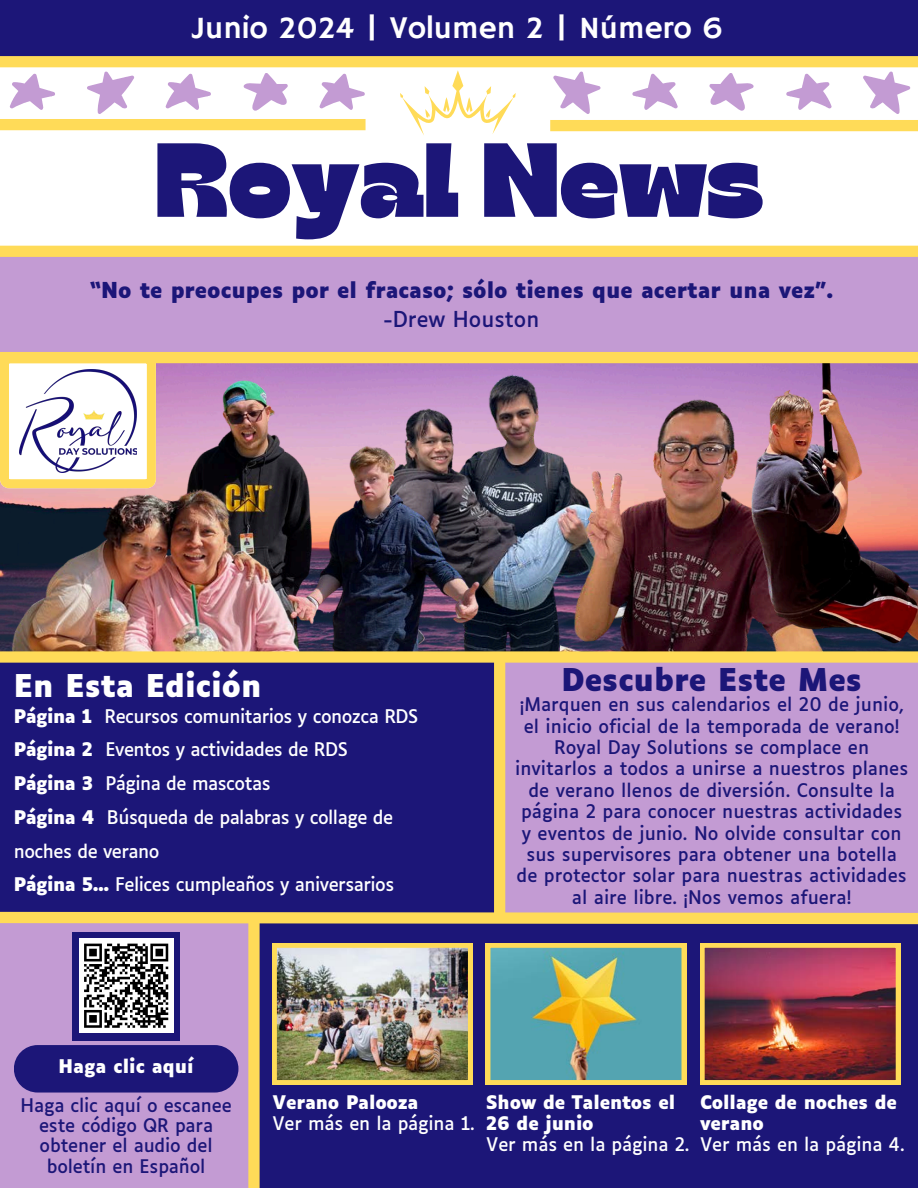
<style>
.page{position:relative;width:918px;height:1188px;background:#fff}
.page>*{position:absolute;margin:0;border:0;box-sizing:border-box;transform-origin:0 0}
.t1{font:105px "Gulfs Display";color:#1c1678}
.t2{font:31.5px "Hammersmith One";color:#fff}
.t3{font:700 30px "Luciole";color:#1c1678}
.t4{font:700 30px "Luciole";color:#fff}
.t5{font:700 21px/29.2px "Luciole";color:#1c1678;text-align:center}
.t6{font:18px/21.3px "Luciole";color:#1c1678;text-align:center}
.t7{font:18px "Luciole";letter-spacing:-.03em;color:#fff}
.t8{font:700 18px/21.3px "Luciole";letter-spacing:-.01em;color:#fff}
.t9{font:18px "Luciole";letter-spacing:-.01em;color:#fff}
.s1{font-weight:400}
.s2{font-weight:700}
</style>
<div class="page">
<svg style="left:400px;top:70px;width:116px;height:65px"></svg>
<div style="left:550px;top:120px;width:368px;height:11px;background:#ffdb58"></div>
<div style="left:0;top:119px;width:366px;height:11px;background:#ffdb58"></div>
<img style="left:526px;top:363px;width:185px;height:288px">
<img style="left:561px;top:382px;width:266px;height:269px">
<img style="left:745px;top:363px;width:173px;height:286px">
<img style="left:156px;top:363px;width:370px;height:288px">
<div style="left:0;top:657px;width:500px;height:261px;background:#1c1678"></div>
<div style="left:499px;top:657px;width:419px;height:261px;background:#c39bd3"></div>
<div style="left:254px;top:919px;width:664px;height:269px;background:#1c1678"></div>
<div style="left:0;top:918px;width:254px;height:270px;background:#c39bd3"></div>
<div style="left:0;top:250px;width:918px;height:108px;background:#c39bd3"></div>
<div style="left:72px;top:932px;width:108px;height:108px;background:#1c1678"></div>
<svg style="left:0;top:906px;width:918px;height:19px"></svg>
<svg style="left:0;top:363px;width:156px;height:103px"></svg>
<div style="left:0;top:352px;width:918px;height:11px;background:#ffdb58"></div>
<img style="left:0;top:466px;width:318px;height:185px">
<div style="left:0;top:651px;width:918px;height:12px;background:#ffdb58"></div>
<div style="left:494px;top:652px;width:11px;height:269px;background:#ffdb58"></div>
<div style="left:248px;top:917px;width:12px;height:271px;background:#ffdb58"></div>
<img style="left:272px;top:943px;width:200px;height:142px">
<div style="left:14px;top:1045px;width:224px;height:48px;background:#1c1678;border-radius:24px"></div>
<img style="left:20px;top:369px;width:117px;height:104px">
<div style="left:0;top:246px;width:918px;height:11px;background:#ffdb58"></div>
<div style="left:0;top:0;width:918px;height:62px;background:#1c1678"></div>
<svg style="left:87px;top:71px;width:48px;height:43px"></svg>
<svg style="left:165px;top:73px;width:46px;height:37px"></svg>
<svg style="left:243px;top:73px;width:45px;height:38px"></svg>
<svg style="left:319px;top:73px;width:46px;height:37px"></svg>
<svg style="left:9px;top:73px;width:46px;height:37px"></svg>
<svg style="left:553px;top:71px;width:48px;height:43px"></svg>
<svg style="left:632px;top:73px;width:46px;height:37px"></svg>
<svg style="left:709px;top:73px;width:45px;height:38px"></svg>
<svg style="left:786px;top:73px;width:46px;height:37px"></svg>
<svg style="left:863px;top:71px;width:47px;height:43px"></svg>
<div style="left:0;top:56px;width:918px;height:11px;background:#ffdb58"></div>
<img style="left:700px;top:943px;width:200px;height:142px">
<svg style="left:486px;top:943px;width:200px;height:142px;background:#80ad92"></svg>
<div style="left:79px;top:939px;width:94px;height:94px;background:#fff"></div>
<svg style="left:84px;top:943px;width:85px;height:85px"></svg>
<p class="t2" style="left:192px;top:10px;width:533px">Junio 2024 | Volumen 2 | Número 6</p>
<p class="t1" style="left:155px;top:112px;width:610px">Royal News</p>
<p class="t5" style="left:90px;top:277px;width:745px">“No te preocupes por el fracaso; sólo tienes que acertar una vez”. <span class="s1">-Drew Houston</span></p>
<p class="t4" style="left:14px;top:674px;width:249px">En Esta Edición</p>
<p class="t7" style="left:14px;top:708px;width:406px"><span class="s2">Página 1</span> Recursos comunitarios y conozca RDS</p>
<h1 class="t7" style="left:14px;top:742px;width:336px"><span class="s2">Página 2</span> Eventos y actividades de RDS</h1>
<p class="t7" style="left:14px;top:776px;width:258px"><span class="s2">Página 3</span> Página de mascotas</p>
<h4 class="t7" style="left:14px;top:810px;width:381px"><span class="s2">Página 4</span> Búsqueda de palabras y collage de</h4>
<p class="t7" style="left:14px;top:843px;width:147px">noches de verano</p>
<p class="t7" style="left:14px;top:877px;width:382px"><span class="s2">Página 5...</span> Felices cumpleaños y aniversarios</p>
<p class="t8" style="left:59px;top:1057px;width:137px">Haga clic aquí</p>
<p class="t3" style="left:562px;top:667px;width:302px">Descubre Este Mes</p>
<p class="t6" style="left:515px;top:696px;width:395px">¡Marquen en sus calendarios el 20 de junio, el inicio oficial de la temporada de verano!<br>Royal Day Solutions se complace en invitarlos a todos a unirse a nuestros planes de verano llenos de diversión. Consulte la página 2 para conocer nuestras actividades y eventos de junio. No olvide consultar con sus supervisores para obtener una botella de protector solar para nuestras actividades al aire libre. ¡Nos vemos afuera!</p>
<h2 class="t6" style="left:21px;top:1097px;width:213px;line-height:20.2px">Haga clic aquí o escanee este código QR para obtener el audio del boletín en Español</h2>
<p class="t8" style="left:700px;top:1093px;width:198px">Collage de noches de verano</p>
<p class="t8" style="left:272px;top:1093px;width:148px">Verano Palooza</p>
<p class="t9" style="left:272px;top:1116px;width:204px">Ver más en la página 1.</p>
<p class="t8" style="left:486px;top:1093px;width:190px">Show de Talentos el<br>26 de junio</p>
<p class="t9" style="left:486px;top:1137px;width:205px">Ver más en la página 2.</p>
<p class="t9" style="left:700px;top:1137px;width:206px">Ver más en la página 4.</p>
</div>
